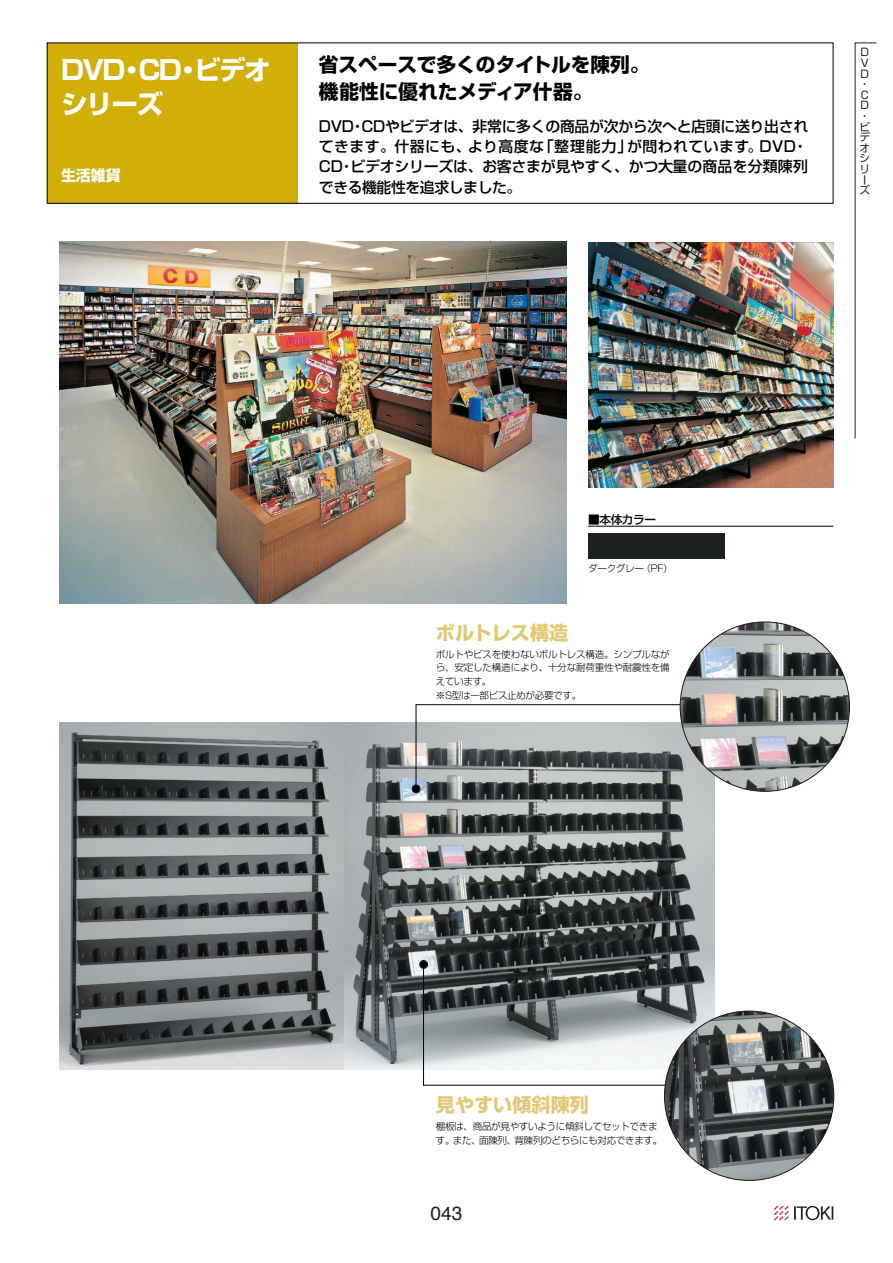
<style>
.page{position:relative;width:893px;height:1263px;background:#fff}
.page>*{position:absolute;margin:0;border:0;box-sizing:border-box;transform-origin:0 0}
.t1{font:700 26.55px/34px "Shin Go Pr 6 N";letter-spacing:-.065em;color:#fff}
.t2{font:700 19.65px/26.5px "Shin Go Pr 6 N";color:#000}
.t3{font:700 19.2px "Shin Go Pr 6 N";color:#e2c774}
.t4{font:19.2px "Helvetica";color:#231f20}
.t5{font:500 14.85px/20.2px "Shin Go Pr 6 N";letter-spacing:-.015em;color:#000;text-align:justify}
.t6{font:700 14.85px "Shin Go Pr 6 N";color:#fff}
.t7{font:500 11.7px "Shin Go Pr 6 N";letter-spacing:-.04em;color:#000}
.t8{font:10.65px/10.6px "Shin Go Pr 6 N";color:#231f20}
.t9{font:300 9.6px/13.8px "Shin Go Pr 6 N";letter-spacing:-.035em;color:#000}
</style>
<div class="page">
<img style="left:60px;top:242px;width:507px;height:361px">
<img style="left:588px;top:242px;width:245px;height:246px">
<img style="left:60px;top:723px;width:284px;height:346px">
<img style="left:344px;top:723px;width:370px;height:346px">
<div style="left:47px;top:43px;width:251px;height:160px;background:#d1af06"></div>
<div style="left:47px;top:43px;width:786px;height:161px;border:1px solid #000"></div>
<hr style="left:588px;top:526px;width:245px;height:1px;background:#000">
<div style="left:588px;top:533px;width:136px;height:25px;background:#1c201e"></div>
<div style="left:413px;top:785px;width:7px;height:7px;background:#000;border-radius:50%"></div>
<div style="left:412px;top:784px;width:8px;height:9px;border:1px solid #000;border-radius:50%"></div>
<svg style="left:415px;top:704px;width:267px;height:382px;background:#7f8383"></svg>
<img style="left:680px;top:622px;width:169px;height:169px;border-radius:85px">
<img style="left:664px;top:1011px;width:170px;height:169px;border-radius:85px">
<svg style="left:774px;top:1205px;width:59px;height:15px"></svg>
<svg style="left:854px;top:42px;width:23px;height:397px"></svg>
<p class="t1" style="left:61px;top:52px;width:211px">DVD・CD・ビデオシリーズ</p>
<p class="t6" style="left:61px;top:163px;width:61px">生活雑貨</p>
<p class="t2" style="left:319px;top:51px;width:332px">省スペースで多くのタイトルを陳列。機能性に優れたメディア什器。</p>
<p class="t5" style="left:319px;top:115px;width:491px">DVD・CDやビデオは、非常に多くの商品が次から次へと店頭に送り出されてきます。什器にも、より高度な「整理能力」が問われています。DVD・CD・ビデオシリーズは、お客さまが見やすく、かつ大量の商品を分類陳列できる機能性を追求しました。</p>
<p class="t8" style="left:859px;top:46px;width:12px">Ｄ<br>Ｖ<br>Ｄ・<br>Ｃ<br>Ｄ・ビデオシリーズ</p>
<p class="t7" style="left:588px;top:510px;width:69px">■本体カラー</p>
<p class="t9" style="left:588px;top:561px;width:86px">ダークグレー（PF）</p>
<p class="t3" style="left:436px;top:617px;width:134px">ボルトレス構造</p>
<p class="t9" style="left:436px;top:646px;width:235px">ボルトやビスを使わないボルトレス構造。シンプルながら、安定した構造により、十分な耐荷重性や耐震性を備えています。<br>※S型は一部ビス止めが必要です。</p>
<p class="t3" style="left:436px;top:1089px;width:155px">見やすい傾斜陳列</p>
<p class="t9" style="left:436px;top:1118px;width:228px">棚板は、商品が見やすいように傾斜してセットできます。また、面陳列、背陳列のどちらにも対応できます。</p>
<h3 class="t4" style="left:430px;top:1198px;width:33px">043</h3>
</div>
